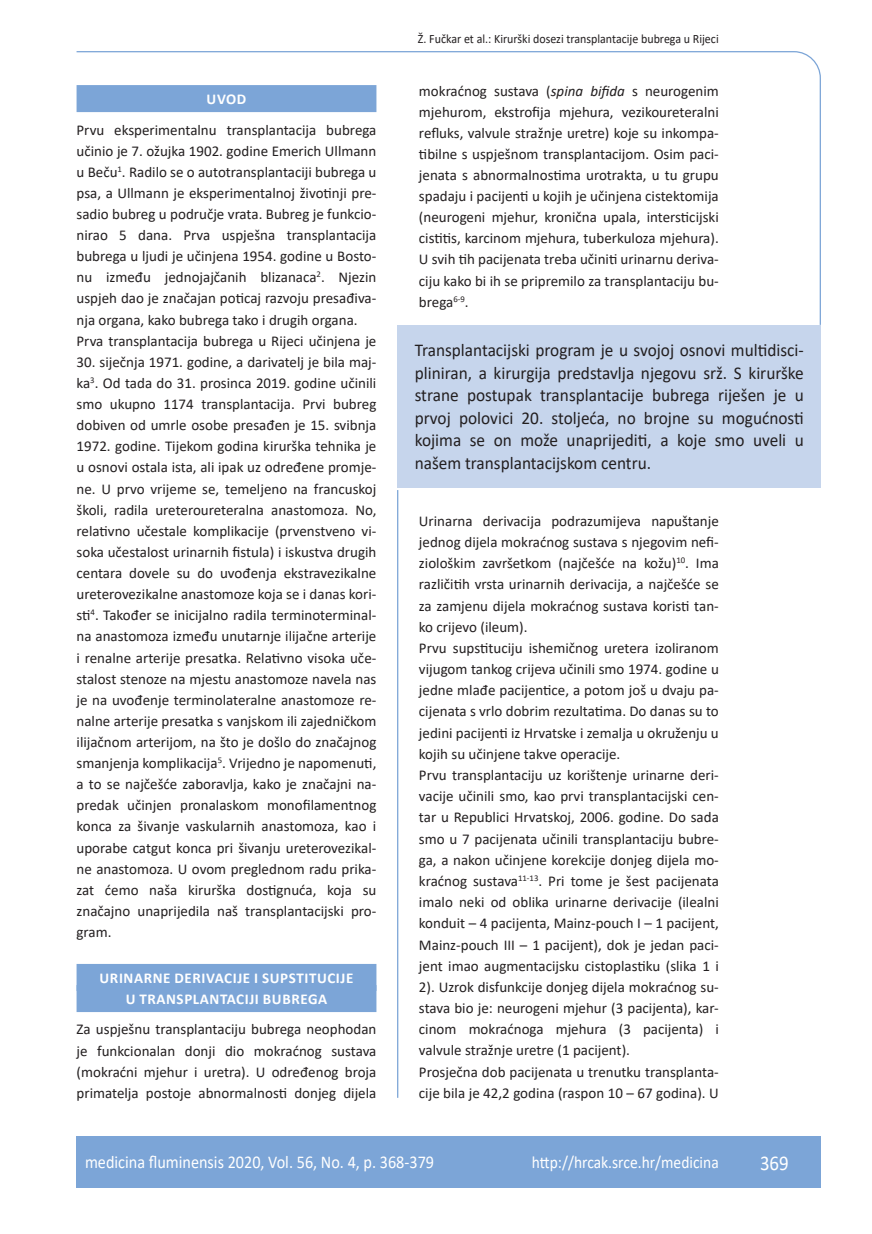
<style>
.page{position:relative;width:872px;height:1234px;background:#fff}
.page>*{position:absolute;margin:0;border:0;box-sizing:border-box;transform-origin:0 0}
.t1{font:21px "Calibri";color:#fff;scale:.9 1}
.anterfile{font:18px/22.5px "Calibri";color:#231f20;text-align:justify;scale:.96 1}
.t2{font:18px "Calibri";color:#fff;scale:.9 1}
.t3{font:17.25px "Calibri";color:#fff;scale:.9 1}
.osnovni_tekst{font:15px/21.1px "Calibri";color:#231f20;text-align:justify}
.naslov_ruler{font:700 15px "Calibri";letter-spacing:.04em;color:#fff}
.glava{font:12.75px "Calibri";color:#231f20;scale:.94 1}
.s1{font-style:italic}
</style>
<div class="page">
<svg style="left:76px;top:51px;width:745px;height:275px"></svg>
<hr style="left:397px;top:490px;width:1px;height:607px;background:#7ca5d7">
<div style="left:77px;top:1135px;width:744px;height:51px;background:#7ca5d7"></div>
<div style="left:77px;top:85px;width:299px;height:27px;background:#7ca5d7"></div>
<div style="left:77px;top:963px;width:299px;height:27px;background:#7ca5d7"></div>
<div style="left:77px;top:984px;width:299px;height:27px;background:#7ca5d7"></div>
<div style="left:398px;top:325px;width:423px;height:163px;background:#c6d5ec"></div>
<p class="naslov_ruler" style="left:207px;top:88px;width:41px">UVOD</p>
<p class="osnovni_tekst" style="left:77px;top:118px;width:301px">Prvu eksperimentalnu transplantacija bubrega učinio je 7. ožujka 1902. godine Emerich Ullmann u Beču<sup>1</sup>. Radilo se o autotransplantaciji bubrega u psa, a Ullmann je eksperimentalnoj životinji pre&shy;sadio bubreg u područje vrata. Bubreg je funkcio&shy;nirao 5 dana. Prva uspješna transplantacija bubrega u ljudi je učinjena 1954. godine u Bosto&shy;nu između jednojajčanih blizanaca<sup>2</sup>. Njezin uspjeh dao je značajan poticaj razvoju presađiva&shy;nja organa, kako bubrega tako i drugih organa.</p>
<p class="osnovni_tekst" style="left:77px;top:330px;width:301px">Prva transplantacija bubrega u Rijeci učinjena je</p>
<p class="osnovni_tekst" style="left:77px;top:351px;width:301px">30. siječnja 1971. godine, a darivatelj je bila maj&shy;ka<sup>3</sup>. Od tada do 31. prosinca 2019. godine učinili smo ukupno 1174 transplantacija. Prvi bubreg dobiven od umrle osobe presađen je 15. svibnja 1972. godine. Tijekom godina kirurška tehnika je u osnovi ostala ista, ali ipak uz određene promje&shy;ne. U prvo vrijeme se, temeljeno na francuskoj školi, radila ureteroureteralna anastomoza. No, relativno učestale komplikacije (prvenstveno vi&shy;soka učestalost urinarnih fistula) i iskustva drugih centara dovele su do uvođenja ekstravezikalne ureterovezikalne anastomoze koja se i danas kori&shy;sti<sup>4</sup>. Također se inicijalno radila terminoterminal&shy;na anastomoza između unutarnje ilijačne arterije i renalne arterije presatka. Relativno visoka uče&shy;stalost stenoze na mjestu anastomoze navela nas je na uvođenje terminolateralne anastomoze re&shy;nalne arterije presatka s vanjskom ili zajedničkom ilijačnom arterijom, na što je došlo do značajnog smanjenja komplikacija<sup>5</sup>. Vrijedno je napomenuti, a to se najčešće zaboravlja, kako je značajni na&shy;predak učinjen pronalaskom monofilamentnog konca za šivanje vaskularnih anastomoza, kao i uporabe catgut konca pri šivanju ureterovezikal&shy;ne anastomoza. U ovom preglednom radu prika&shy;zat ćemo naša kirurška dostignuća, koja su značajno unaprijedila naš transplantacijski pro&shy;gram.</p>
<p class="naslov_ruler" style="left:100px;top:966px;width:255px">URINARNE DERIVACIJE I SUPSTITUCIJE</p>
<p class="naslov_ruler" style="left:126px;top:987px;width:203px">U TRANSPLANTACIJI BUBREGA</p>
<p class="osnovni_tekst" style="left:77px;top:1018px;width:301px">Za uspješnu transplantaciju bubrega neophodan je funkcionalan donji dio mokraćnog sustava (mokraćni mjehur i uretra). U određenog broja primatelja postoje abnormalnosti donjeg dijela</p>
<p class="glava" style="left:418px;top:29px;width:321px">Ž. Fučkar et al.: Kirurški dosezi transplantacije bubrega u Rijeci</p>
<p class="osnovni_tekst" style="left:419px;top:80px;width:301px">mokraćnog sustava (<span class="s1">spina bifida</span> s neurogenim mjehurom, ekstrofija mjehura, vezikoureteralni refluks, valvule stražnje uretre) koje su inkompa&shy;tibilne s uspješnom transplantacijom. Osim paci&shy;jenata s abnormalnostima urotrakta, u tu grupu spadaju i pacijenti u kojih je učinjena cistektomija (neurogeni mjehur, kronična upala, intersticijski cistitis, karcinom mjehura, tuberkuloza mjehura).<br>U svih tih pacijenata treba učiniti urinarnu deriva&shy;ciju kako bi ih se pripremilo za transplantaciju bu&shy;brega<sup>6-9</sup>.</p>
<p class="anterfile" style="left:415px;top:338px;width:407px">Transplantacijski program je u svojoj osnovi multidisci&shy;pliniran, a kirurgija predstavlja njegovu srž. S kirurške strane postupak transplantacije bubrega riješen je u prvoj polovici 20. stoljeća, no brojne su mogućnosti kojima se on može unaprijediti, a koje smo uveli u našem transplantacijskom centru.</p>
<p class="osnovni_tekst" style="left:419px;top:509px;width:301px">Urinarna derivacija podrazumijeva napuštanje jednog dijela mokraćnog sustava s njegovim nefi&shy;ziološkim završetkom (najčešće na kožu)<sup>10</sup>. Ima različitih vrsta urinarnih derivacija, a najčešće se za zamjenu dijela mokraćnog sustava koristi tan&shy;ko crijevo (ileum).</p>
<p class="osnovni_tekst" style="left:419px;top:636px;width:301px">Prvu supstituciju ishemičnog uretera izoliranom vijugom tankog crijeva učinili smo 1974. godine u jedne mlađe pacijentice, a potom još u dvaju pa&shy;cijenata s vrlo dobrim rezultatima. Do danas su to jedini pacijenti iz Hrvatske i zemalja u okruženju u kojih su učinjene takve operacije.</p>
<p class="osnovni_tekst" style="left:419px;top:764px;width:301px">Prvu transplantaciju uz korištenje urinarne deri&shy;vacije učinili smo, kao prvi transplantacijski cen&shy;tar u Republici Hrvatskoj, 2006. godine. Do sada smo u 7 pacijenata učinili transplantaciju bubre&shy;ga, a nakon učinjene korekcije donjeg dijela mo&shy;kraćnog sustava<sup>11-13</sup>. Pri tome je šest pacijenata imalo neki od oblika urinarne derivacije (ilealni konduit – 4 pacijenta, Mainz-pouch I – 1 pacijent, Mainz-pouch III – 1 pacijent), dok je jedan paci&shy;jent imao augmentacijsku cistoplastiku (slika 1 i 2). Uzrok disfunkcije donjeg dijela mokraćnog su&shy;stava bio je: neurogeni mjehur (3 pacijenta), kar&shy;cinom mokraćnoga mjehura (3 pacijenta) i valvule stražnje uretre (1 pacijent).</p>
<p class="osnovni_tekst" style="left:419px;top:1060px;width:301px">Prosječna dob pacijenata u trenutku transplanta&shy;cije bila je 42,2 godina (raspon 10 – 67 godina). U</p>
<p class="t2" style="left:85px;top:1149px;width:389px">medicina fluminensis 2020, Vol. 56, No. 4, p. 368-379</p>
<p class="t3" style="left:532px;top:1150px;width:209px">http://hrcak.srce.hr/medicina</p>
<p class="t1" style="left:760px;top:1147px;width:33px">369</p>
</div>
